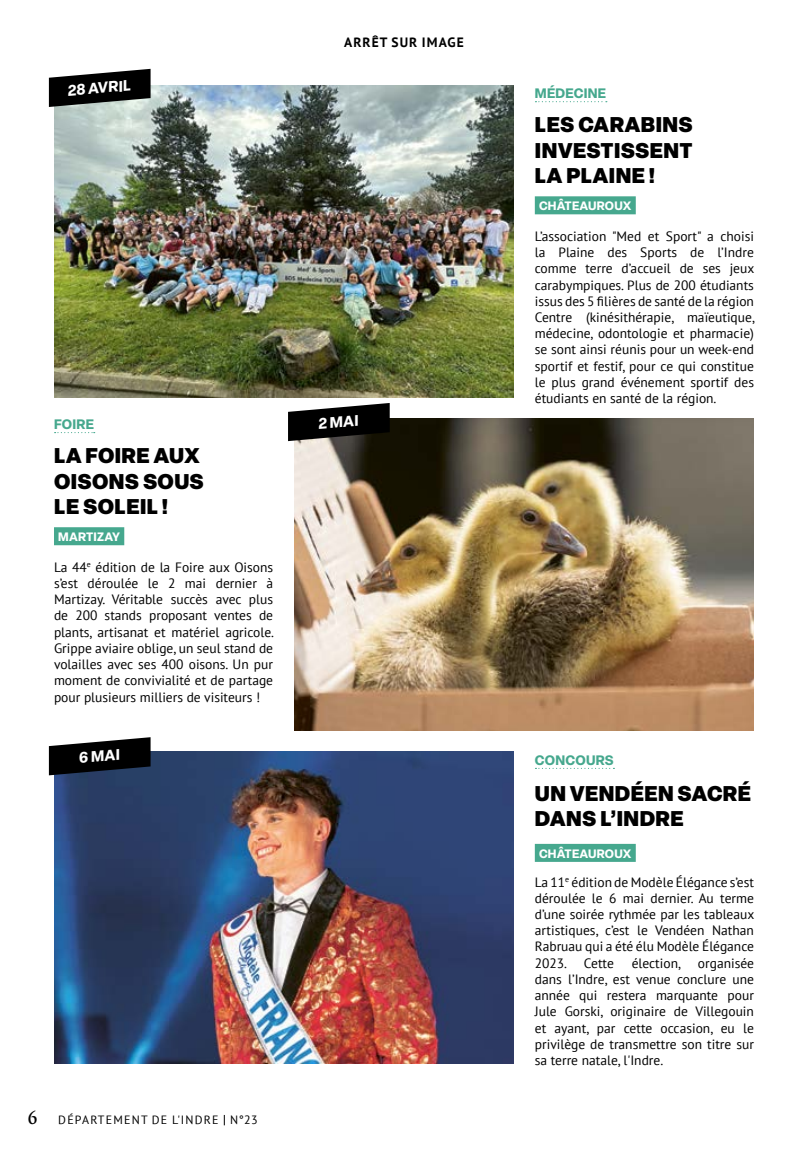
<style>
.page{position:relative;width:808px;height:1149px;background:#fff}
.page>*{position:absolute;margin:0;border:0;box-sizing:border-box;transform-origin:0 0}
.MadeInIndre_Titre{font:900 21px/25.2px "Elza";letter-spacing:.02em;color:#000}
.MadeInIndre_Titre-2{font:700 15px "Elza";color:#fff}
.Labeur_Texte{font:13.5px/16.2px "PT Sans";color:#000;text-align:justify}
.MadeInIndre_Titre-3{font:700 13.5px "Elza";letter-spacing:.02em;color:#46a88e}
.Rubrique_Titre{font:700 13.5px "PT Sans";letter-spacing:.08em;color:#000}
.Cantons_Commune{font:700 12px "Elza";letter-spacing:.02em;color:#fff}
.t1{font:12px "PT Sans";letter-spacing:.1em;color:#000}
.s1{font-family:"Maecenas";font-weight:500;font-size:19.5px}
</style>
<div class="page">
<img style="left:54px;top:751px;width:459px;height:312px">
<img style="left:294px;top:418px;width:460px;height:312px">
<svg style="left:535px;top:101px;width:72px;height:1px"></svg>
<svg style="left:55px;top:432px;width:40px;height:1px"></svg>
<div style="left:535px;top:196px;width:101px;height:18px;background:#46a88e"></div>
<div style="left:54px;top:527px;width:70px;height:18px;background:#46a88e"></div>
<img style="left:54px;top:85px;width:459px;height:312px">
<svg style="left:535px;top:767px;width:79px;height:1px"></svg>
<div style="left:535px;top:843px;width:101px;height:18px;background:#46a88e"></div>
<svg style="left:49px;top:69px;width:102px;height:38px;background:#353736"></svg>
<svg style="left:288px;top:403px;width:102px;height:38px;background:#262524"></svg>
<svg style="left:49px;top:737px;width:102px;height:38px;background:#23262a"></svg>
<p class="MadeInIndre_Titre-2" style="left:67px;top:80px;width:64px;rotate:-5deg">28 AVRIL</p>
<p class="Rubrique_Titre" style="left:344px;top:34px;width:121px">ARRÊT SUR IMAGE</p>
<p class="MadeInIndre_Titre-3" style="left:54px;top:414px;width:42px">FOIRE</p>
<p class="MadeInIndre_Titre" style="left:54px;top:442px;width:151px">LA FOIRE AUX<br>OISONS SOUS<br>LE SOLEIL !</p>
<p class="Cantons_Commune" style="left:58px;top:528px;width:63px">MARTIZAY</p>
<p class="Labeur_Texte" style="left:54px;top:558px;width:222px">La 44<sup>e</sup> édition de la Foire aux Oisons s’est déroulée le 2 mai dernier à Martizay. Véritable succès avec plus de 200 stands proposant ventes de plants, artisanat et matériel agricole.<br>Grippe aviaire oblige, un seul stand de volailles avec ses 400 oisons. Un pur moment de convivialité et de partage pour plusieurs milliers de visiteurs !</p>
<p class="MadeInIndre_Titre-2" style="left:78px;top:747px;width:42px;rotate:-5deg">6 MAI</p>
<p class="MadeInIndre_Titre-2" style="left:317px;top:413px;width:41px;rotate:-5deg">2 MAI</p>
<p class="t1" style="left:28px;top:1111px;width:231px"><span class="s1">6</span> DÉPARTEMENT DE L'INDRE N°23</p>
<p class="MadeInIndre_Titre-3" style="left:535px;top:83px;width:73px">MÉDECINE</p>
<p class="MadeInIndre_Titre" style="left:535px;top:111px;width:159px;text-align:justify">LES CARABINS INVESTISSENT LA PLAINE !</p>
<p class="Cantons_Commune" style="left:539px;top:197px;width:94px">CHÂTEAUROUX</p>
<p class="Labeur_Texte" style="left:535px;top:228px;width:222px">L’association "Med et Sport" a choisi la Plaine des Sports de l’Indre comme terre d’accueil de ses jeux carabympiques. Plus de 200 étudiants issus des 5 filières de santé de la région Centre (kinésithérapie, maïeutique, médecine, odontologie et pharmacie) se sont ainsi réunis pour un week-end sportif et festif, pour ce qui constitue le plus grand événement sportif des étudiants en santé de la région.</p>
<p class="MadeInIndre_Titre-3" style="left:535px;top:750px;width:80px">CONCOURS</p>
<p class="MadeInIndre_Titre" style="left:535px;top:779px;width:218px">UN VENDÉEN SACRÉ<br>DANS L’INDRE</p>
<p class="Cantons_Commune" style="left:539px;top:844px;width:94px">CHÂTEAUROUX</p>
<p class="Labeur_Texte" style="left:535px;top:873px;width:221px">La 11<sup>e</sup> édition de Modèle Élégance s’est déroulée le 6 mai dernier. Au terme d’une soirée rythmée par les tableaux artistiques, c’est le Vendéen Nathan Rabruau qui a été élu Modèle Élégance 2023. Cette</p>
<p class="Labeur_Texte" style="left:535px;top:954px;width:221px;text-indent:97px">élection, organisée dans l’Indre, est venue conclure une année qui restera marquante pour Jule Gorski, originaire de Villegouin et ayant, par cette occasion, eu le privilège de transmettre son titre sur sa terre natale, l'Indre.</p>
</div>
